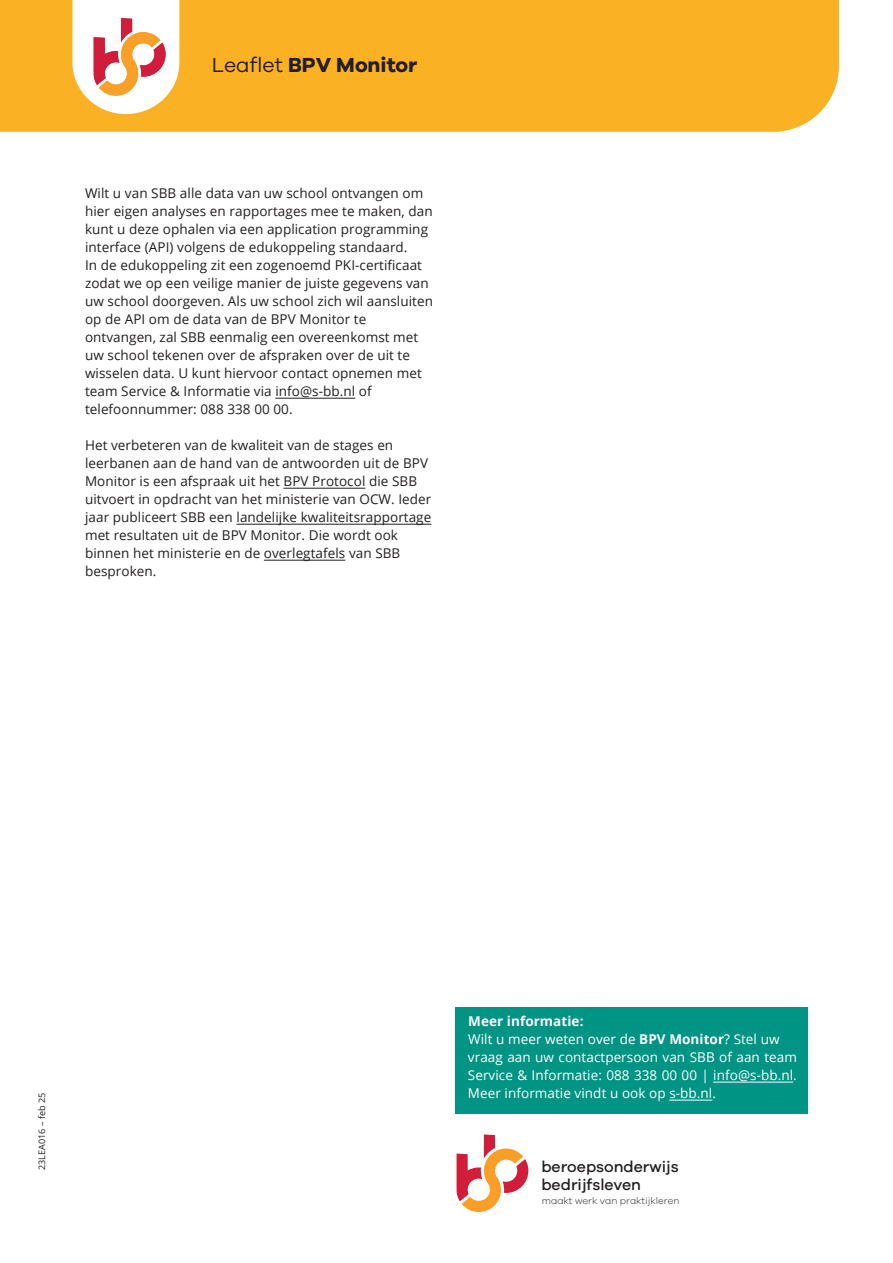
<style>
.page{position:relative;width:893px;height:1263px;background:#fff}
.page>*{position:absolute;margin:0;border:0;box-sizing:border-box;transform-origin:0 0}
.t1{font:700 21px "Galano Grotesque";color:#231f20}
.t2{font:500 15.9px/17.9px "Galano Grotesque";color:#231f20}
.t3{font:13.5px/18px "Open Sans";letter-spacing:.005em;color:#231f20}
.t4{font:13.5px/18px "Open Sans";letter-spacing:.005em;color:#fff}
.t5{font:300 9.75px "Galano Grotesque";color:#231f20}
.t6{font:9px "Open Sans";letter-spacing:.005em;color:#231f20}
.s1{font-weight:400}
.s2{font-weight:700}
</style>
<div class="page">
<hr style="left:264px;top:560px;width:81px;height:1px;background:#231f20">
<hr style="left:236px;top:524px;width:195px;height:1px;background:#231f20">
<hr style="left:284px;top:488px;width:81px;height:1px;background:#231f20">
<hr style="left:275px;top:398px;width:80px;height:1px;background:#231f20">
<div style="left:455px;top:1007px;width:353px;height:39px;background:#009484"></div>
<div style="left:455px;top:1025px;width:353px;height:89px;background:#009484"></div>
<hr style="left:669px;top:1100px;width:43px;height:1px;background:#fff">
<hr style="left:713px;top:1082px;width:80px;height:1px;background:#fff">
<svg style="left:457px;top:1134px;width:71px;height:78px"></svg>
<div style="left:0;top:0;width:839px;height:132px;background:#fbb124"></div>
<svg style="left:72px;top:0;width:107px;height:114px"></svg>
<h1 class="t1" style="left:212px;top:52px;width:207px"><span class="s1">Leaflet</span> BPV Monitor</h1>
<p class="t3" style="left:85px;top:184px;width:349px">Wilt u van SBB alle data van uw school ontvangen om hier eigen analyses en rapportages mee te maken, dan kunt u deze ophalen via een application programming interface (API) volgens de edukoppeling standaard.<br>In de edukoppeling zit een zogenoemd PKI-certificaat zodat we op een veilige manier de juiste gegevens van uw school doorgeven. Als uw school zich wil aansluiten op de API om de data van de BPV Monitor te ontvangen, zal SBB eenmalig een overeenkomst met uw school tekenen over de afspraken over de uit te wisselen data. U kunt hiervoor contact opnemen met team Service &amp; Informatie via info@s-bb.nl of telefoonnummer: 088 338 00 00.</p>
<p class="t3" style="left:85px;top:436px;width:348px">Het verbeteren van de kwaliteit van de stages en leerbanen aan de hand van de antwoorden uit de BPV Monitor is een afspraak uit het BPV Protocol die SBB uitvoert in opdracht van het ministerie van OCW. Ieder jaar publiceert SBB een landelijke kwaliteitsrapportage met resultaten uit de BPV Monitor. Die wordt ook binnen het ministerie en de overlegtafels van SBB besproken.</p>
<p class="t6" style="left:36px;top:1170px;width:79px;rotate:-90deg">23LEA016 – feb 25</p>
<p class="t4" style="left:468px;top:1012px;width:330px"><span class="s2">Meer informatie:<br></span>Wilt u meer weten over de <span class="s2">BPV Monitor</span>? Stel uw vraag aan uw contactpersoon van SBB of aan team Service &amp; Informatie: 088 338 00 00 | info@s-bb.nl.<br>Meer informatie vindt u ook op s-bb.nl.</p>
<p class="t2" style="left:541px;top:1157px;width:139px">beroepsonderwijs bedrijfsleven</p>
<p class="t5" style="left:542px;top:1195px;width:139px">maakt werk van praktijkleren</p>
</div>
